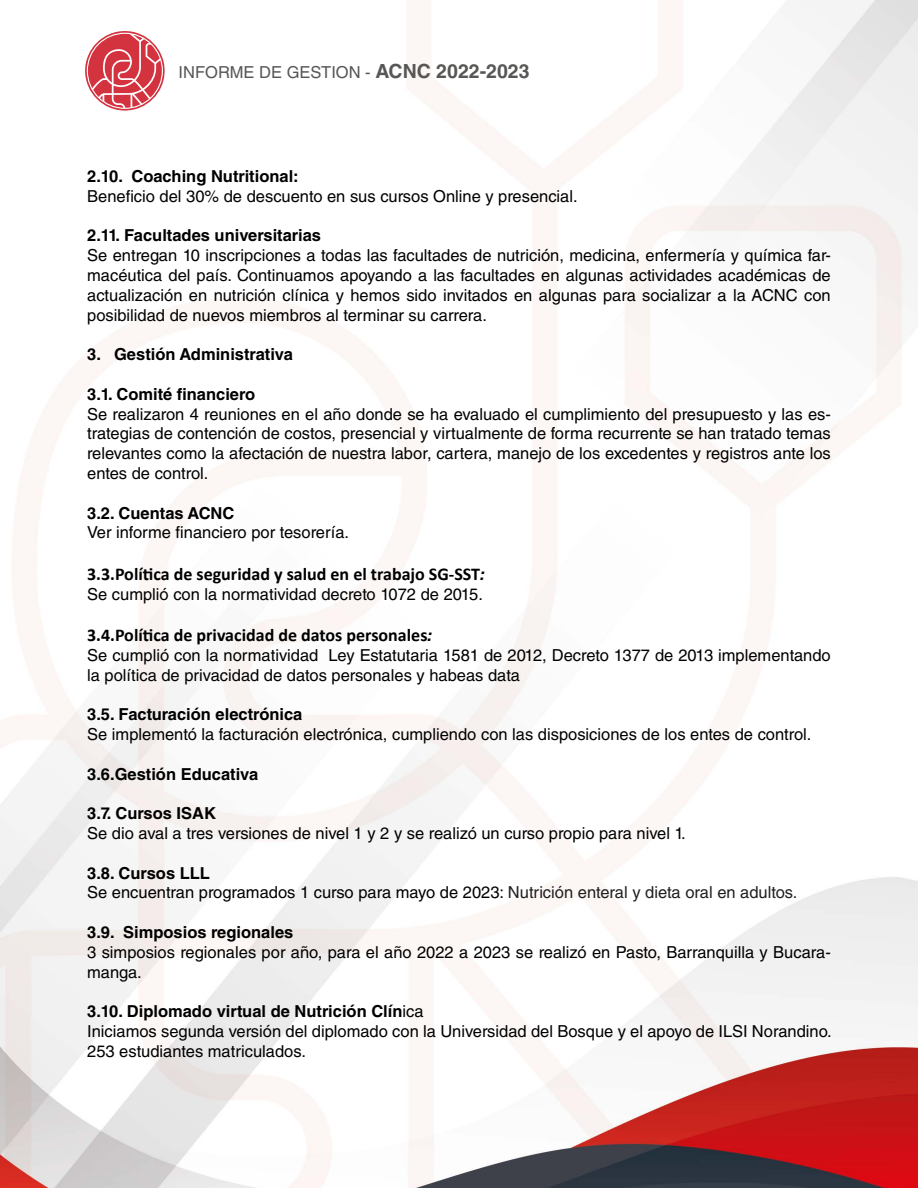
<style>
.page{position:relative;width:918px;height:1188px;background:#fff}
.page>*{position:absolute;margin:0;border:0;box-sizing:border-box;transform-origin:0 0}
.t1{font:700 18px "Calibri";color:#000}
.t2{font:16.5px/19.8px "Helvetica LT Std";color:#000}
.t3{font:700 16.5px "Helvetica LT Std";color:#000}
.t4{font:16.5px "Helvetica LT Std";color:#575756}
.s1{font-weight:700;font-size:19.5px}
.s2{font-family:"Helvetica LT Std";font-style:italic;font-size:16.5px}
.s3{font-weight:700}
.s4{color:#1f1f1f}
</style>
<div class="page">
<img style="left:0;top:0;width:918px;height:1188px">
<svg style="left:85px;top:31px;width:80px;height:80px"></svg>
<svg style="left:87px;top:33px;width:76px;height:76px"></svg>
<p class="t4" style="left:179px;top:62px;width:352px">INFORME DE GESTION - <span class="s1">ACNC 2022-2023</span></p>
<p class="t3" style="left:87px;top:166px;width:213px">2.10. Coaching Nutritional:</p>
<p class="t2" style="left:87px;top:186px;width:492px">Beneficio del 30% de descuento en sus cursos Online y presencial.</p>
<p class="t3" style="left:87px;top:226px;width:235px">2.11. Facultades universitarias</p>
<p class="t2" style="left:87px;top:246px;width:745px;text-align:justify">Se entregan 10 inscripciones a todas las facultades de nutrición, medicina, enfermería y química far&shy;macéutica del país. Continuamos apoyando a las facultades en algunas actividades académicas de actualización en nutrición clínica y hemos sido invitados en algunas para socializar a la ACNC con posibilidad de nuevos miembros al terminar su carrera.</p>
<p class="t3" style="left:87px;top:344px;width:207px">3. Gestión Administrativa</p>
<p class="t3" style="left:87px;top:384px;width:170px">3.1. Comité financiero</p>
<p class="t2" style="left:87px;top:404px;width:745px;text-align:justify">Se realizaron 4 reuniones en el año donde se ha evaluado el cumplimiento del presupuesto y las es&shy;trategias de contención de costos, presencial y virtualmente de forma recurrente se han tratado temas relevantes como la afectación de nuestra labor, cartera, manejo de los excedentes y registros ante los entes de control.</p>
<p class="t3" style="left:87px;top:503px;width:149px">3.2. Cuentas ACNC</p>
<p class="t2" style="left:87px;top:523px;width:263px">Ver informe financiero por tesorería.</p>
<p class="t1" style="left:87px;top:562px;width:400px">3.3.Política de seguridad y salud en el trabajo SG-SST<span class="s2">:</span></p>
<p class="t2" style="left:87px;top:584px;width:397px">Se cumplió con la normatividad decreto 1072 de 2015.</p>
<p class="t1" style="left:87px;top:624px;width:347px">3.4.Política de privacidad de datos personales<span class="s2">:</span></p>
<p class="t2" style="left:87px;top:645px;width:745px">Se cumplió con la normatividad Ley Estatutaria 1581 de 2012, Decreto 1377 de 2013 implementando la política de privacidad de datos personales y habeas data</p>
<p class="t3" style="left:87px;top:704px;width:217px">3.5. Facturación electrónica</p>
<p class="t2" style="left:87px;top:724px;width:726px">Se implementó la facturación electrónica, cumpliendo con las disposiciones de los entes de control.</p>
<p class="t3" style="left:87px;top:764px;width:173px">3.6.Gestión Educativa</p>
<p class="t3" style="left:87px;top:803px;width:130px">3.7. Cursos ISAK</p>
<p class="t2" style="left:87px;top:823px;width:600px">Se dio aval a tres versiones de nivel 1 y 2 y se realizó un curso propio para nivel 1.</p>
<p class="t2" style="left:87px;top:863px;width:712px"><span class="s3">3.8. Cursos LLL<br></span>Se encuentran programados 1 curso para mayo de 2023: <span class="s4">Nutrición enteral y dieta oral en adultos.</span></p>
<p class="t3" style="left:87px;top:922px;width:208px">3.9. Simposios regionales</p>
<p class="t2" style="left:87px;top:942px;width:745px">3 simposios regionales por año, para el año 2022 a 2023 se realizó en Pasto, Barranquilla y Bucara&shy;manga.</p>
<p class="t2" style="left:87px;top:1002px;width:746px"><span class="s3">3.10. Diplomado virtual de Nutrición Clín</span>ica<br>Iniciamos segunda versión del diplomado con la Universidad del Bosque y el apoyo de ILSI Norandino.<br>253 estudiantes matriculados.</p>
</div>
